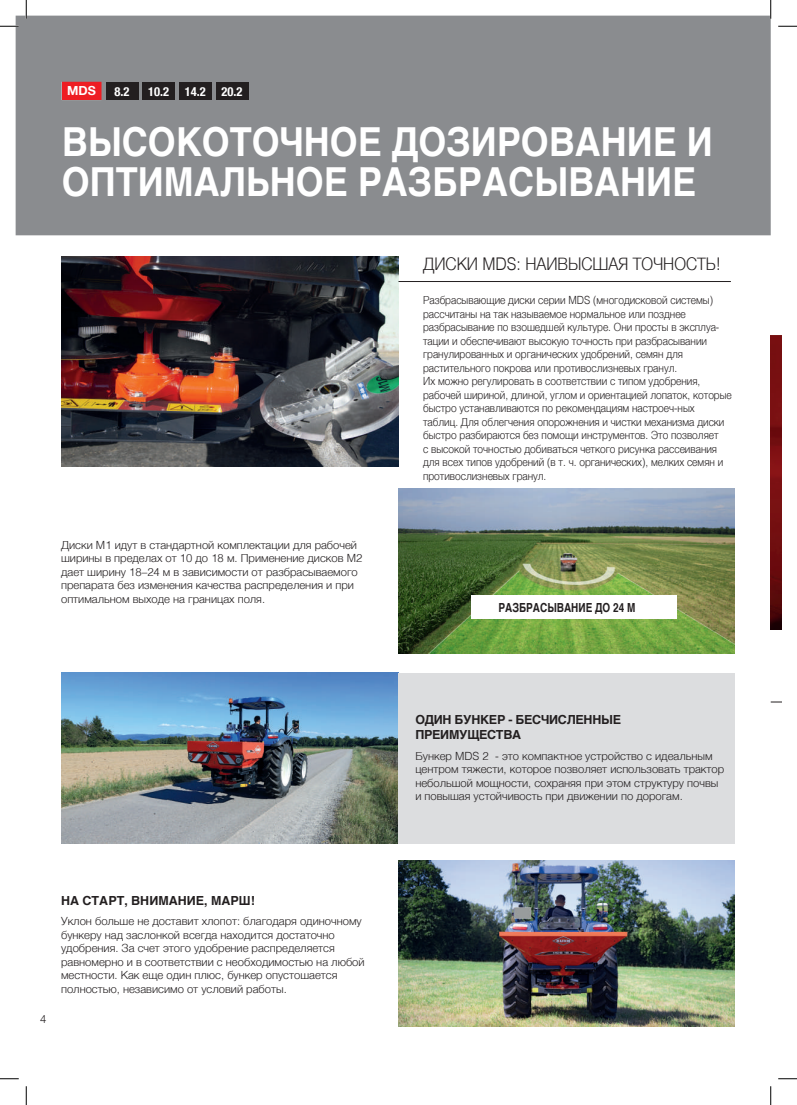
<style>
.page{position:relative;width:797px;height:1105px;background:#fff}
.page>*{position:absolute;margin:0;border:0;box-sizing:border-box;transform-origin:0 0}
.t1{font:700 40px/40px "Helvetica";color:#fff;scale:.9 1}
.t2{font:300 17.5px "Helvetica";color:#231f20;scale:.9 1}
.t3{font:700 12.5px/15px "Helvetica";letter-spacing:-.02em;color:#231f20}
.t4{font:700 12.5px "Helvetica";color:#231f20}
.t5{font:700 12.5px "Helvetica";color:#231f20;scale:.8 1}
.t6{font:700 condensed 12.5px "Helvetica Neue LT Com";color:#fff}
.t7{font:700 12.5px "Helvetica Neue LT Com";color:#fff}
.t8{font:300 11.25px/13.5px "Helvetica";color:#231f20;scale:.9 1}
.t9{font:300 11.25px/13.5px "Helvetica";color:#231f20}
.t10{font:300 11.25px "Helvetica Neue LT Com";color:#231f20}
</style>
<div class="page">
<img style="left:398px;top:488px;width:336px;height:166px">
<img style="left:61px;top:257px;width:337px;height:210px">
<img style="left:398px;top:861px;width:336px;height:165px">
<img style="left:62px;top:673px;width:336px;height:170px">
<img style="left:770px;top:335px;width:11px;height:295px">
<div style="left:471px;top:595px;width:205px;height:24px;background:#fff"></div>
<div style="left:398px;top:673px;width:337px;height:170px;background:#dcdddf"></div>
<div style="left:16px;top:16px;width:754px;height:219px;background:#8a8c8f"></div>
<hr style="left:398px;top:281px;width:333px;height:1px;background:#231f20">
<div style="left:106px;top:82px;width:32px;height:18px;background:#231f20"></div>
<div style="left:143px;top:82px;width:32px;height:18px;background:#231f20"></div>
<div style="left:179px;top:82px;width:32px;height:18px;background:#231f20"></div>
<div style="left:216px;top:82px;width:32px;height:18px;background:#231f20"></div>
<svg style="left:0;top:25px;width:19px;height:2px"></svg>
<svg style="left:778px;top:25px;width:19px;height:2px"></svg>
<svg style="left:0;top:1078px;width:19px;height:1px"></svg>
<svg style="left:778px;top:1078px;width:19px;height:1px"></svg>
<svg style="left:25px;top:0;width:2px;height:19px"></svg>
<svg style="left:25px;top:1086px;width:2px;height:19px"></svg>
<svg style="left:770px;top:0;width:1px;height:19px"></svg>
<svg style="left:770px;top:1086px;width:1px;height:19px"></svg>
<p class="t7" style="left:67px;top:83px;width:30px">MDS</p>
<h1 class="t1" style="left:62px;top:123px;width:725px">ВЫСОКОТОЧНОЕ ДОЗИРОВАНИЕ И<br>ОПТИМАЛЬНОЕ РАЗБРАСЫВАНИЕ</h1>
<p class="t6" style="left:115px;top:84px;width:16px">8.2</p>
<p class="t6" style="left:148px;top:84px;width:22px">10.2</p>
<p class="t6" style="left:185px;top:84px;width:23px">14.2</p>
<p class="t6" style="left:221px;top:84px;width:22px">20.2</p>
<p class="t9" style="left:61px;top:537px;width:303px">Диски M1 идут в стандартной комплектации для рабочей ширины в пределах от 10 до 18 м. Применение дисков M2 дает ширину 18–24 м в зависимости от разбрасываемого препарата без изменения качества распределения и при оптимальном выходе на границах поля.</p>
<h2 class="t2" style="left:423px;top:248px;width:332px">ДИСКИ MDS: НАИВЫСШАЯ ТОЧНОСТЬ!</h2>
<p class="t8" style="left:423px;top:293px;width:344px">Разбрасывающие диски серии MDS (многодисковой системы) рассчитаны на так называемое нормальное или позднее разбрасывание по взошедшей культуре. Они просты в эксплуа&shy;тации и обеспечивают высокую точность при разбрасывании гранулированных и органических удобрений, семян для растительного покрова или противослизневых гранул.<br>Их можно регулировать в соответствии с типом удобрения, рабочей шириной, длиной, углом и ориентацией лопаток, которые быстро устанавливаются по рекомендациям настроеч-ных таблиц. Для облегчения опорожнения и чистки механизма диски быстро разбираются без помощи инструментов. Это позволяет<br>с высокой точностью добиваться четкого рисунка рассеивания для всех типов удобрений (в т. ч. органических), мелких семян и противослизневых гранул.</p>
<p class="t5" style="left:498px;top:597px;width:173px">РАЗБРАСЫВАНИЕ ДО 24 М</p>
<p class="t10" style="left:40px;top:1012px;width:8px">4</p>
<p class="t4" style="left:61px;top:890px;width:195px">НА СТАРТ, ВНИМАНИЕ, МАРШ!</p>
<p class="t9" style="left:61px;top:914px;width:305px">Уклон больше не доставит хлопот: благодаря одиночному бункеру над заслонкой всегда находится достаточно удобрения. За счет этого удобрение распределяется равномерно и в соответствии с необходимостью на любой местности. Как еще один плюс, бункер опустошается полностью, независимо от условий работы.</p>
<p class="t3" style="left:415px;top:713px;width:207px">ОДИН БУНКЕР - БЕСЧИСЛЕННЫЕ<br>ПРЕИМУЩЕСТВА</p>
<p class="t9" style="left:415px;top:748px;width:310px">Бункер MDS 2 - это компактное устройство с идеальным центром тяжести, которое позволяет использовать трактор небольшой мощности, сохраняя при этом структуру почвы и повышая устойчивость при движении по дорогам.</p>
</div>
